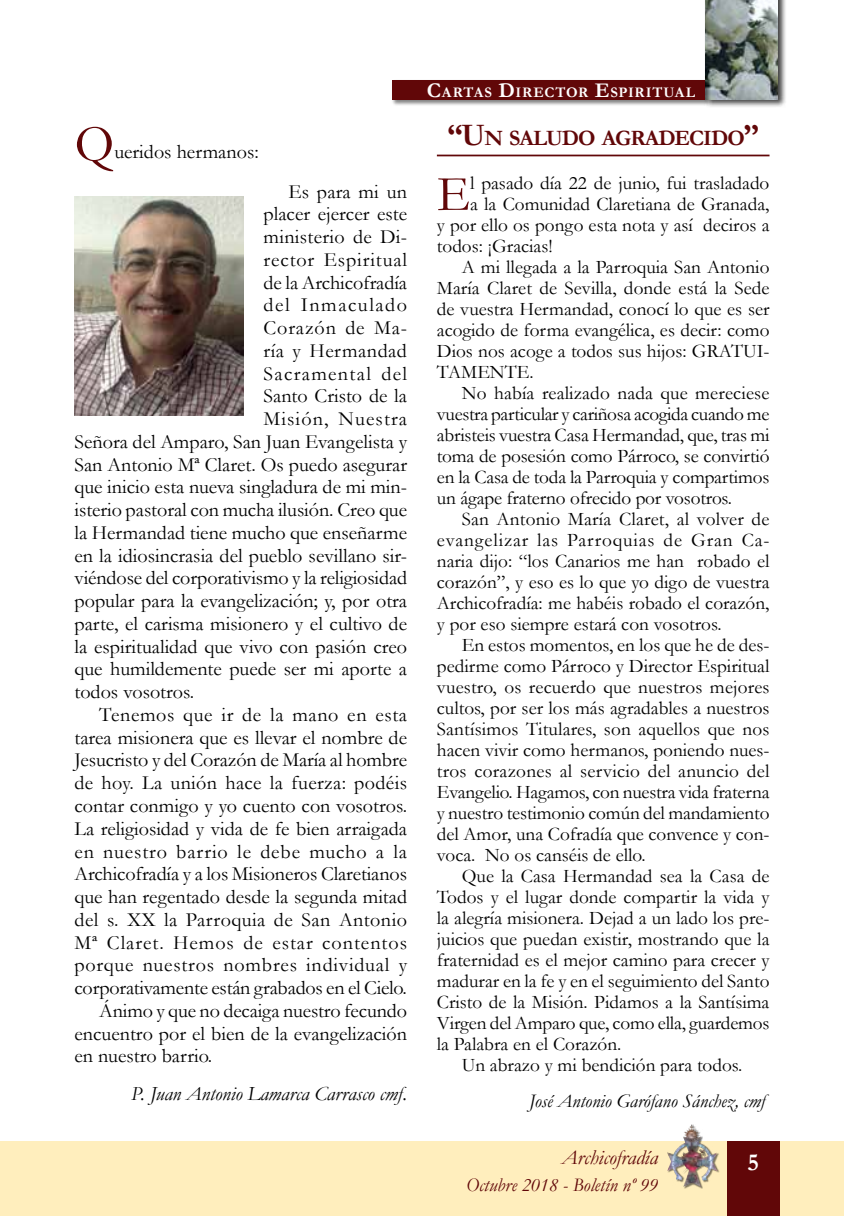
<style>
.page{position:relative;width:844px;height:1216px;background:#fff}
.page>*{position:absolute;margin:0;border:0;box-sizing:border-box;transform-origin:0 0}
.t1{font:51.62px "Garamond";color:#610708}
.t2{font:50.57px "Garamond";color:#610708}
.t3{font:700 24.5px "Garamond";color:#fff}
.t4{font:700 22.05px "Garamond";letter-spacing:-.045em;color:#610708}
.t5{font:italic 21px "Garamond";color:#610708}
.t6{font:20.12px "Garamond";color:#000}
.t7{font:20.12px "Garamond";letter-spacing:.045em;color:#000}
.t8{font:20.12px "Garamond";letter-spacing:.025em;color:#000}
.t9{font:20.12px "Garamond";letter-spacing:.04em;color:#000}
.t10{font:italic 20.12px "Garamond";color:#000}
.t11{font:20.12px "Garamond";letter-spacing:.05em;color:#000}
.t12{font:20.12px "Garamond";letter-spacing:.03em;color:#000}
.t13{font:20.12px "Garamond";letter-spacing:.065em;color:#000}
.t14{font:20.12px "Garamond";letter-spacing:.055em;color:#000}
.t15{font:20.12px "Garamond";letter-spacing:.075em;color:#000}
.t16{font:19.25px "Garamond";color:#000}
.t17{font:19.25px "Garamond";letter-spacing:-.02em;color:#000}
.t18{font:19.25px "Garamond";letter-spacing:.045em;color:#000}
.t19{font:italic 19.25px "Garamond";color:#000}
.t20{font:italic 19.25px "Garamond";color:#610708}
.t21{font:700 14.7px "Garamond";letter-spacing:.045em;color:#fff}
.s1{font-size:21px}
.s2{font-size:31.5px}
</style>
<div class="page">
<div style="left:0;top:1141px;width:843px;height:74px;background:#ffeebd"></div>
<div style="left:726px;top:1141px;width:52px;height:74px;background:#610708"></div>
<div style="left:667px;top:1123px;width:52px;height:65px;background:#000;opacity:.5"></div>
<img style="left:667px;top:1124px;width:27px;height:62px">
<div style="left:703px;top:0;width:83px;height:108px;background:#000;opacity:.75"></div>
<img style="left:705px;top:0;width:72px;height:99px">
<div style="left:391px;top:79px;width:320px;height:27px;background:#000;opacity:.5"></div>
<div style="left:392px;top:80px;width:313px;height:20px;background:#610708"></div>
<hr style="left:437px;top:155px;width:332px;height:1px;background:#610708">
<img style="left:74px;top:196px;width:169px;height:220px">
<h1 class="t1" style="left:74px;top:109px;width:41px">Q</h1>
<p class="t6" style="left:114px;top:138px;width:146px">ueridos hermanos:</p>
<p class="t6" style="left:288px;top:178px;width:120px">Es para mi un</p>
<p class="t6" style="left:263px;top:200px;width:145px">placer ejercer este</p>
<p class="t6" style="left:263px;top:223px;width:145px">ministerio de Di-</p>
<p class="t7" style="left:263px;top:246px;width:145px">rector Espiritual</p>
<p class="t6" style="left:263px;top:269px;width:145px">de la Archicofradía</p>
<p class="t15" style="left:263px;top:291px;width:145px">del Inmaculado</p>
<p class="t7" style="left:263px;top:314px;width:145px">Corazón de Ma-</p>
<p class="t8" style="left:263px;top:337px;width:145px">ría y Hermandad</p>
<p class="t13" style="left:263px;top:360px;width:145px">Sacramental del</p>
<p class="t6" style="left:263px;top:382px;width:145px">Santo Cristo de la</p>
<p class="t14" style="left:263px;top:405px;width:145px">Misión, Nuestra</p>
<p class="t6" style="left:74px;top:428px;width:334px">Señora del Amparo, San Juan Evangelista y</p>
<p class="t6" style="left:74px;top:451px;width:334px">San Antonio Mª Claret. Os puedo asegurar</p>
<p class="t6" style="left:74px;top:473px;width:334px">que inicio esta nueva singladura de mi min-</p>
<p class="t6" style="left:74px;top:496px;width:334px">isterio pastoral con mucha ilusión. Creo que</p>
<p class="t6" style="left:74px;top:519px;width:334px">la Hermandad tiene mucho que enseñarme</p>
<p class="t6" style="left:74px;top:542px;width:334px">en la idiosincrasia del pueblo sevillano sir-</p>
<p class="t6" style="left:74px;top:564px;width:334px">viéndose del corporativismo y la religiosidad</p>
<p class="t6" style="left:74px;top:587px;width:334px">popular para la evangelización; y, por otra</p>
<p class="t6" style="left:74px;top:610px;width:334px">parte, el carisma misionero y el cultivo de</p>
<p class="t6" style="left:74px;top:633px;width:334px">la espiritualidad que vivo con pasión creo</p>
<p class="t6" style="left:74px;top:655px;width:334px">que humildemente puede ser mi aporte a</p>
<p class="t6" style="left:74px;top:678px;width:121px">todos vosotros.</p>
<p class="t12" style="left:99px;top:701px;width:309px">Tenemos que ir de la mano en esta</p>
<p class="t6" style="left:74px;top:724px;width:334px">tarea misionera que es llevar el nombre de</p>
<p class="t6" style="left:74px;top:746px;width:334px">Jesucristo y del Corazón de María al hombre</p>
<p class="t6" style="left:74px;top:769px;width:334px">de hoy. La unión hace la fuerza: podéis</p>
<p class="t6" style="left:74px;top:792px;width:334px">contar conmigo y yo cuento con vosotros.</p>
<p class="t6" style="left:74px;top:814px;width:334px">La religiosidad y vida de fe bien arraigada</p>
<p class="t7" style="left:74px;top:837px;width:334px">en nuestro barrio le debe mucho a la</p>
<p class="t6" style="left:74px;top:860px;width:334px">Archicofradía y a los Misioneros Claretianos</p>
<p class="t6" style="left:74px;top:883px;width:334px">que han regentado desde la segunda mitad</p>
<p class="t8" style="left:74px;top:905px;width:334px">del s. XX la Parroquia de San Antonio</p>
<p class="t11" style="left:74px;top:928px;width:334px">Mª Claret. Hemos de estar contentos</p>
<p class="t9" style="left:74px;top:951px;width:334px">porque nuestros nombres individual y</p>
<p class="t6" style="left:74px;top:974px;width:334px">corporativamente están grabados en el Cielo.</p>
<p class="t6" style="left:99px;top:996px;width:309px">Ánimo y que no decaiga nuestro fecundo</p>
<p class="t6" style="left:74px;top:1019px;width:334px">encuentro por el bien de la evangelización</p>
<p class="t6" style="left:74px;top:1042px;width:139px">en nuestro barrio.</p>
<p class="t10" style="left:131px;top:1079px;width:277px">P. Juan Antonio Lamarca Carrasco cmf.</p>
<p class="t21" style="left:426px;top:83px;width:270px"><span class="s1">C</span>ARTAS <span class="s1">D</span>IRECTOR <span class="s1">E</span>SPIRITUAL</p>
<p class="t4" style="left:447px;top:123px;width:314px"><span class="s2">“U</span>N SALUDO AGRADECIDO<span class="s2">”</span></p>
<h2 class="t2" style="left:437px;top:160px;width:35px">E</h2>
<p class="t16" style="left:470px;top:170px;width:301px">l pasado día 22 de junio, fui trasladado</p>
<p class="t16" style="left:470px;top:191px;width:301px">a la Comunidad Claretiana de Granada,</p>
<p class="t16" style="left:437px;top:212px;width:334px">y por ello os pongo esta nota y así deciros a</p>
<p class="t16" style="left:437px;top:233px;width:117px">todos: ¡Gracias!</p>
<p class="t16" style="left:461px;top:254px;width:309px">A mi llegada a la Parroquia San Antonio</p>
<p class="t16" style="left:437px;top:275px;width:334px">María Claret de Sevilla, donde está la Sede</p>
<p class="t16" style="left:437px;top:296px;width:334px">de vuestra Hermandad, conocí lo que es ser</p>
<p class="t16" style="left:437px;top:317px;width:334px">acogido de forma evangélica, es decir: como</p>
<p class="t16" style="left:437px;top:338px;width:334px">Dios nos acoge a todos sus hijos: GRATUI-</p>
<p class="t16" style="left:437px;top:359px;width:98px">TAMENTE.</p>
<p class="t16" style="left:461px;top:380px;width:309px">No había realizado nada que mereciese</p>
<p class="t17" style="left:437px;top:401px;width:334px">vuestra particular y cariñosa acogida cuando me</p>
<p class="t16" style="left:437px;top:422px;width:334px">abristeis vuestra Casa Hermandad, que, tras mi</p>
<p class="t16" style="left:437px;top:443px;width:334px">toma de posesión como Párroco, se convirtió</p>
<p class="t16" style="left:437px;top:464px;width:334px">en la Casa de toda la Parroquia y compartimos</p>
<p class="t16" style="left:437px;top:485px;width:296px">un ágape fraterno ofrecido por vosotros.</p>
<p class="t16" style="left:461px;top:506px;width:309px">San Antonio María Claret, al volver de</p>
<p class="t18" style="left:437px;top:527px;width:334px">evangelizar las Parroquias de Gran Ca-</p>
<p class="t16" style="left:437px;top:548px;width:334px">naria dijo: “los Canarios me han robado el</p>
<p class="t16" style="left:437px;top:569px;width:334px">corazón”, y eso es lo que yo digo de vuestra</p>
<p class="t16" style="left:437px;top:590px;width:334px">Archicofradía: me habéis robado el corazón,</p>
<p class="t16" style="left:437px;top:611px;width:286px">y por eso siempre estará con vosotros.</p>
<p class="t16" style="left:461px;top:632px;width:309px">En estos momentos, en los que he de des-</p>
<p class="t16" style="left:437px;top:653px;width:334px">pedirme como Párroco y Director Espiritual</p>
<p class="t16" style="left:437px;top:674px;width:334px">vuestro, os recuerdo que nuestros mejores</p>
<p class="t16" style="left:437px;top:695px;width:334px">cultos, por ser los más agradables a nuestros</p>
<p class="t16" style="left:437px;top:716px;width:334px">Santísimos Titulares, son aquellos que nos</p>
<p class="t16" style="left:437px;top:737px;width:334px">hacen vivir como hermanos, poniendo nues-</p>
<p class="t16" style="left:437px;top:758px;width:334px">tros corazones al servicio del anuncio del</p>
<p class="t16" style="left:437px;top:779px;width:334px">Evangelio. Hagamos, con nuestra vida fraterna</p>
<p class="t16" style="left:437px;top:800px;width:334px">y nuestro testimonio común del mandamiento</p>
<p class="t16" style="left:437px;top:821px;width:334px">del Amor, una Cofradía que convence y con-</p>
<p class="t16" style="left:437px;top:842px;width:210px">voca. No os canséis de ello.</p>
<p class="t16" style="left:461px;top:863px;width:309px">Que la Casa Hermandad sea la Casa de</p>
<p class="t16" style="left:437px;top:884px;width:334px">Todos y el lugar donde compartir la vida y</p>
<p class="t16" style="left:437px;top:905px;width:334px">la alegría misionera. Dejad a un lado los pre-</p>
<p class="t16" style="left:437px;top:926px;width:334px">juicios que puedan existir, mostrando que la</p>
<p class="t16" style="left:437px;top:947px;width:334px">fraternidad es el mejor camino para crecer y</p>
<p class="t16" style="left:437px;top:968px;width:334px">madurar en la fe y en el seguimiento del Santo</p>
<p class="t16" style="left:437px;top:989px;width:334px">Cristo de la Misión. Pidamos a la Santísima</p>
<p class="t16" style="left:437px;top:1010px;width:334px">Virgen del Amparo que, como ella, guardemos</p>
<p class="t16" style="left:437px;top:1031px;width:186px">la Palabra en el Corazón.</p>
<p class="t16" style="left:461px;top:1052px;width:282px">Un abrazo y mi bendición para todos.</p>
<p class="t19" style="left:529px;top:1088px;width:237px">José Antonio Garófano Sánchez, cmf</p>
<p class="t5" style="left:561px;top:1143px;width:98px">Archicofradía</p>
<p class="t3" style="left:747px;top:1145px;width:13px">5</p>
<p class="t20" style="left:466px;top:1171px;width:193px">Octubre 2018 - Boletín nº 99</p>
</div>
